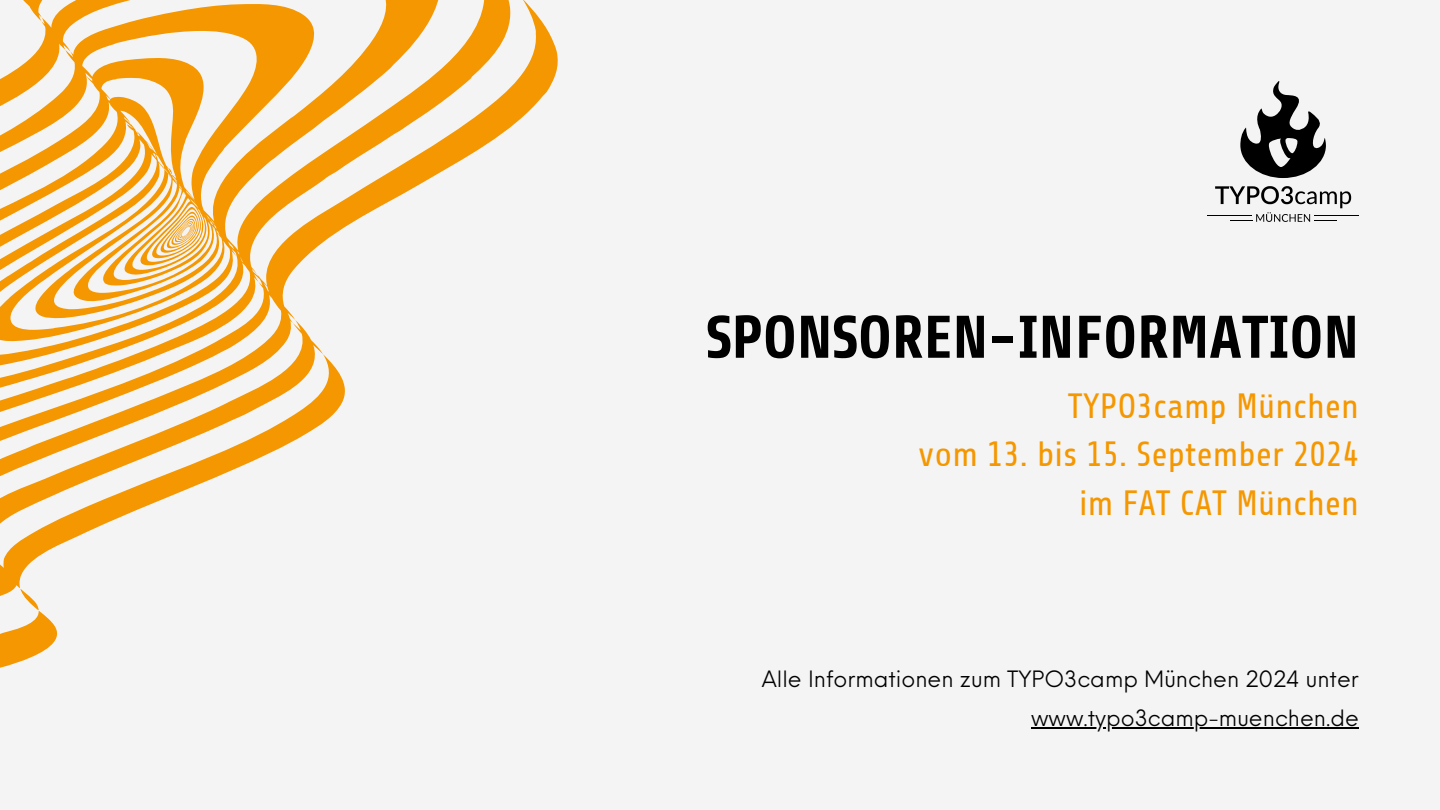
<style>
.page{position:relative;width:1440px;height:810px;background:#f4f4f4}
.page>*{position:absolute;margin:0;border:0;box-sizing:border-box;transform-origin:0 0}
.t1{font:700 60px "Share";color:#000}
.t2{font:35px/48.8px "Share";color:#f49700;text-align:right}
.t3{font:22px "Neue Einstellung";color:#000}
</style>
<div class="page">
<svg style="left:0;top:0;width:558px;height:668px"></svg>
<hr style="left:1314px;top:215px;width:45px;height:1px;background:#010001">
<hr style="left:1207px;top:215px;width:45px;height:1px;background:#010001">
<svg style="left:1215px;top:186px;width:136px;height:36px"></svg>
<svg style="left:1240px;top:81px;width:86px;height:97px"></svg>
<hr style="left:1031px;top:727px;width:328px;height:2px;background:#000">
<p class="t1" style="left:706px;top:305px;width:654px">SPONSOREN-INFORMATION</p>
<p class="t2" style="left:918px;top:382px;width:442px">TYPO3camp München<br>vom 13. bis 15. September 2024 im FAT CAT München</p>
<h1 class="t3" style="left:762px;top:659px;width:599px">Alle Informationen zum TYPO3camp München 2024 unter</h1>
<h2 class="t3" style="left:1031px;top:698px;width:329px">www.typo3camp-muenchen.de</h2>
</div>
